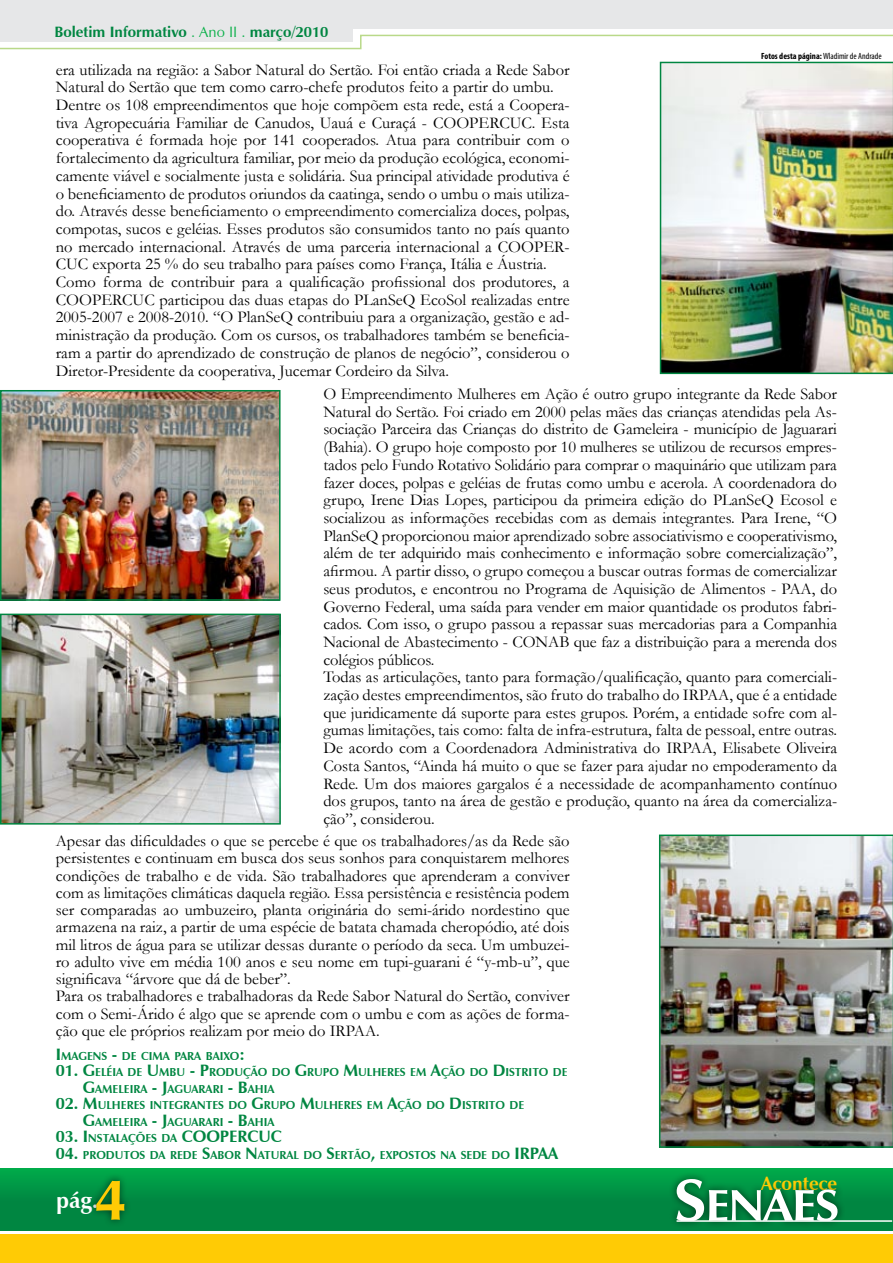
<style>
.page{position:relative;width:893px;height:1263px;background:#fff}
.page>*{position:absolute;margin:0;border:0;box-sizing:border-box;transform-origin:0 0}
.t1{font:700 58.5px "Zapf Humanist 601 BT";color:#ffcb05}
.t2{font:700 22.5px "Zapf Humanist 601 BT";color:#fff}
.t3{font:700 18.9px "Zapf Humanist 601 BT";color:#ffcb05}
.t4{font:16.5px/17.7px "Garamond";color:#000}
.t5{font:700 16.5px "Zapf Humanist 601 BT";color:#008641}
.t6{font:700 15px "Zapf Humanist 601 BT";color:#008641}
.t7{font:700 11.55px/16.5px "Zapf Humanist 601 BT";color:#008641}
.t8{font:700 condensed 9px "Myriad Pro";color:#000}
.s1{font-weight:400;color:#0db14b}
.s2{font-weight:400}
.s3{font-size:16.5px}
</style>
<div class="page">
<div style="left:0;top:0;width:353px;height:42px;background:#e6e7e8"></div>
<div style="left:345px;top:0;width:548px;height:28px;background:#e6e7e8"></div>
<div style="left:0;top:1234px;width:893px;height:29px;background:#ffcb05"></div>
<div style="left:0;top:1169px;width:893px;height:62px;background:linear-gradient(to bottom,#00a248,#007e3f)"></div>
<div style="left:668px;top:1171px;width:184px;height:64px;background:#000;opacity:.6"></div>
<svg style="left:676px;top:1179px;width:161px;height:42px"></svg>
<hr style="left:677px;top:1220px;width:215px;height:2px;background:#fff">
<div style="left:88px;top:1172px;width:149px;height:91px;background:#000;opacity:.6"></div>
<svg style="left:0;top:34px;width:893px;height:16px"></svg>
<img style="left:660px;top:62px;width:233px;height:312px">
<img style="left:3px;top:393px;width:275px;height:205px">
<div style="left:0;top:390px;width:281px;height:211px;border:2px solid #008641"></div>
<img style="left:3px;top:617px;width:275px;height:205px">
<div style="left:0;top:614px;width:281px;height:211px;border:2px solid #008641"></div>
<img style="left:659px;top:834px;width:234px;height:314px">
<p class="t6" style="left:55px;top:23px;width:275px">Boletim Informativo <span class="s1">. Ano II .</span> março/2010</p>
<p class="t4" style="left:56px;top:60px;width:515px">era utilizada na região: a Sabor Natural do Sertão. Foi então criada a Rede Sabor Natural do Sertão que tem como carro-chefe produtos feito a partir do umbu.<br>Dentre os 108 empreendimentos que hoje compõem esta rede, está a Coopera&shy;tiva Agropecuária Familiar de Canudos, Uauá e Curaçá - COOPERCUC. Esta cooperativa é formada hoje por 141 cooperados. Atua para contribuir com o fortalecimento da agricultura familiar, por meio da produção ecológica, economi&shy;camente viável e socialmente justa e solidária. Sua principal atividade produtiva é o beneficiamento de produtos oriundos da caatinga, sendo o umbu o mais utiliza&shy;do. Através desse beneficiamento o empreendimento comercializa doces, polpas, compotas, sucos e geléias. Esses produtos são consumidos tanto no país quanto no mercado internacional. Através de uma parceria internacional a COOPER-CUC exporta 25 % do seu trabalho para países como França, Itália e Áustria.<br>Como forma de contribuir para a qualificação profissional dos produtores, a COOPERCUC participou das duas etapas do PLanSeQ EcoSol realizadas entre 2005-2007 e 2008-2010. “O PlanSeQ contribuiu para a organização, gestão e ad&shy;ministração da produção. Com os cursos, os trabalhadores também se beneficia&shy;ram a partir do aprendizado de construção de planos de negócio”, considerou o Diretor-Presidente da cooperativa, Jucemar Cordeiro da Silva.</p>
<p class="t8" style="left:761px;top:50px;width:122px">Fotos desta página: <span class="s2">Wladimir de Andrade</span></p>
<p class="t4" style="left:323px;top:385px;width:515px">O Empreendimento Mulheres em Ação é outro grupo integrante da Rede Sabor Natural do Sertão. Foi criado em 2000 pelas mães das crianças atendidas pela As&shy;sociação Parceira das Crianças do distrito de Gameleira - município de Jaguarari (Bahia). O grupo hoje composto por 10 mulheres se utilizou de recursos empres&shy;tados pelo Fundo Rotativo Solidário para comprar o maquinário que utilizam para fazer doces, polpas e geléias de frutas como umbu e acerola. A coordenadora do grupo, Irene Dias Lopes, participou da primeira edição do PLanSeQ Ecosol e socializou as informações recebidas com as demais integrantes. Para Irene, “O PlanSeQ proporcionou maior aprendizado sobre associativismo e cooperativismo, além de ter adquirido mais conhecimento e informação sobre comercialização”, afirmou. A partir disso, o grupo começou a buscar outras formas de comercializar seus produtos, e encontrou no Programa de Aquisição de Alimentos - PAA, do Governo Federal, uma saída para vender em maior quantidade os produtos fabri&shy;cados. Com isso, o grupo passou a repassar suas mercadorias para a Companhia Nacional de Abastecimento - CONAB que faz a distribuição para a merenda dos colégios públicos.<br>Todas as articulações, tanto para formação/qualificação, quanto para comerciali&shy;zação destes empreendimentos, são fruto do trabalho do IRPAA, que é a entidade que juridicamente dá suporte para estes grupos. Porém, a entidade sofre com al&shy;gumas limitações, tais como: falta de infra-estrutura, falta de pessoal, entre outras.<br>De acordo com a Coordenadora Administrativa do IRPAA, Elisabete Oliveira Costa Santos, “Ainda há muito o que se fazer para ajudar no empoderamento da Rede. Um dos maiores gargalos é a necessidade de acompanhamento contínuo dos grupos, tanto na área de gestão e produção, quanto na área da comercializa&shy;ção”, considerou.</p>
<p class="t4" style="left:56px;top:832px;width:515px;line-height:17.2px">Apesar das dificuldades o que se percebe é que os trabalhadores/as da Rede são persistentes e continuam em busca dos seus sonhos para conquistarem melhores condições de trabalho e de vida. São trabalhadores que aprenderam a conviver com as limitações climáticas daquela região. Essa persistência e resistência podem ser comparadas ao umbuzeiro, planta originária do semi-árido nordestino que armazena na raiz, a partir de uma espécie de batata chamada cheropódio, até dois mil litros de água para se utilizar dessas durante o período da seca. Um umbuzei&shy;ro adulto vive em média 100 anos e seu nome em tupi-guarani é “y-mb-u”, que significava “árvore que dá de beber”.<br>Para os trabalhadores e trabalhadoras da Rede Sabor Natural do Sertão, conviver com o Semi-Árido é algo que se aprende com o umbu e com as ações de forma&shy;ção que ele próprios realizam por meio do IRPAA.</p>
<p class="t7" style="left:56px;top:1047px;width:191px"><span class="s3">I</span> MAGENS <span class="s3">-</span> DE CIMA PARA BAIXO<span class="s3">:</span></p>
<p class="t7" style="left:83px;top:1064px;width:486px;text-indent:-27px"><span class="s3">01. G</span>ELÉIA DE <span class="s3">U</span>MBU <span class="s3">- P</span>RODUÇÃO DO <span class="s3">G</span>RUPO <span class="s3">M</span>ULHERES EM <span class="s3">A</span>ÇÃO DO <span class="s3">D</span>ISTRITO DE<br><span class="s3">G</span>AMELEIRA <span class="s3">- J</span>AGUARARI <span class="s3">- B</span>AHIA</p>
<p class="t7" style="left:83px;top:1097px;width:443px;text-indent:-27px"><span class="s3">02. M</span>ULHERES INTEGRANTES DO <span class="s3">G</span>RUPO <span class="s3">M</span>ULHERES EM <span class="s3">A</span>ÇÃO DO <span class="s3">D</span> ISTRITO DE<br><span class="s3">G</span>AMELEIRA <span class="s3">- J</span>AGUARARI <span class="s3">- B</span>AHIA</p>
<p class="t7" style="left:56px;top:1130px;width:149px"><span class="s3">03. I</span> NSTALAÇÕES DA <span class="s3">COOPER</span></p>
<p class="t5" style="left:247px;top:1126px;width:36px">CUC</p>
<p class="t7" style="left:56px;top:1146px;width:469px"><span class="s3">04.</span> PRODUTOS DA REDE <span class="s3">S</span>ABOR <span class="s3">N</span>ATURAL DO <span class="s3">S</span>ERTÃO<span class="s3">,</span> EXPOSTOS NA SEDE DO <span class="s3">IRPAA</span></p>
<h2 class="t2" style="left:56px;top:1187px;width:44px">pág.</h2>
<h1 class="t1" style="left:94px;top:1163px;width:34px">4</h1>
<p class="t3" style="left:761px;top:1172px;width:78px">Acontece</p>
</div>
